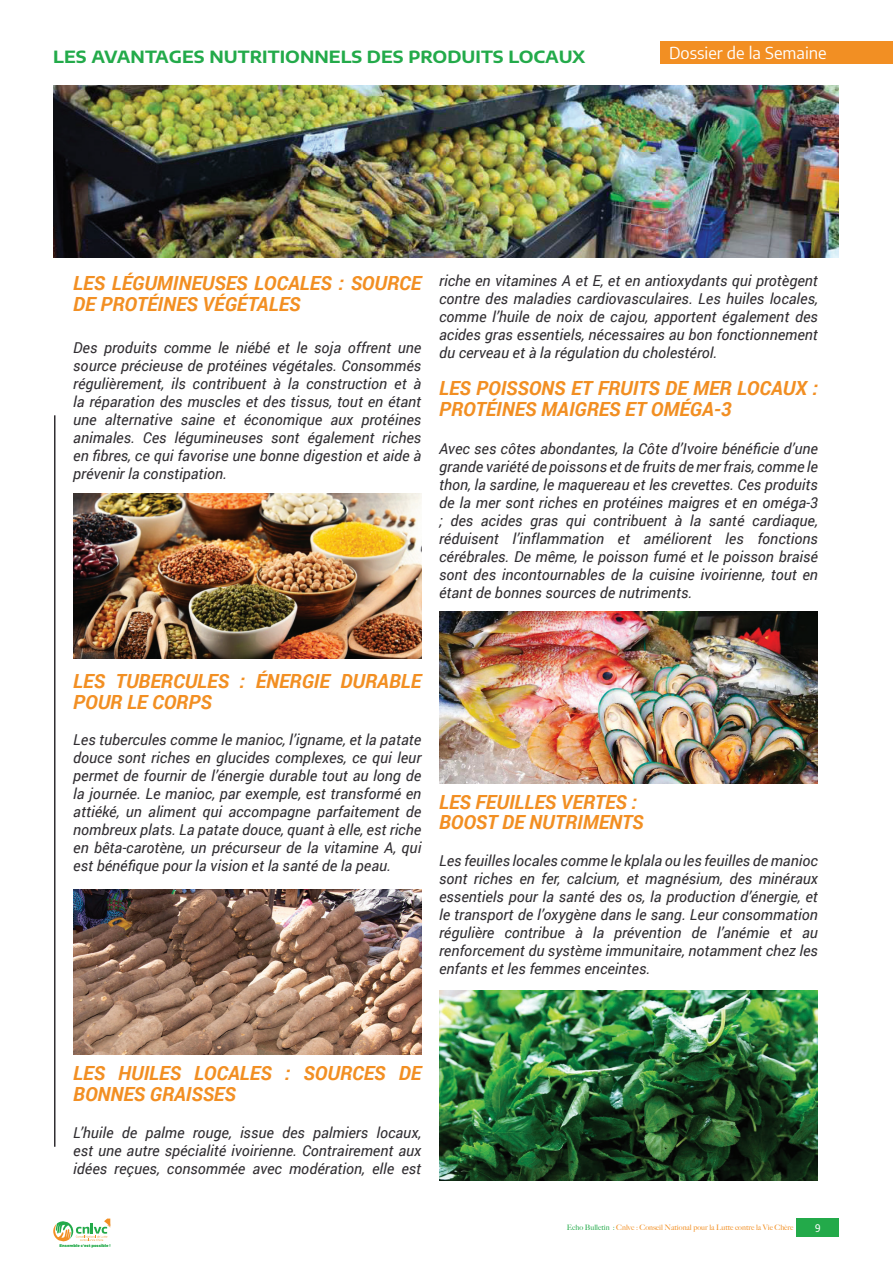
<style>
.page{position:relative;width:893px;height:1263px;background:#fff}
.page>*{position:absolute;margin:0;border:0;box-sizing:border-box;transform-origin:0 0}
.t1{font:italic 700 19.5px/21px "Roboto";color:#f28f23}
.t2{font:700 16.5px "Encode Sans Expanded";color:#23aa4a}
.t3{font:16.5px "Encode Sans";color:#fff}
.t4{font:italic 15px/18px "Roboto";color:#312e32;text-align:justify}
.t5{font:500 10.5px "Encode Sans Compressed";color:#fff}
.t6{font:500 7.5px "Big Caslon";color:#f28f23}
.t7{font:900 3.9px "Montserrat";color:#23aa4a}
.s1{color:#23aa4a}
</style>
<div class="page">
<div style="left:797px;top:1218px;width:42px;height:19px;background:#23aa4a"></div>
<svg style="left:53px;top:1218px;width:57px;height:24px"></svg>
<div style="left:660px;top:42px;width:233px;height:22px;background:#f28f23"></div>
<img style="left:53px;top:85px;width:785px;height:172px">
<hr style="left:54px;top:415px;width:2px;height:732px;background:#312e32">
<img style="left:73px;top:494px;width:348px;height:165px">
<img style="left:439px;top:611px;width:379px;height:173px">
<img style="left:439px;top:990px;width:379px;height:190px">
<img style="left:73px;top:889px;width:348px;height:166px">
<p class="t2" style="left:53px;top:44px;width:533px">LES AVANTAGES NUTRITIONNELS DES PRODUITS LOCAUX</p>
<p class="t3" style="left:669px;top:41px;width:159px">Dossier de la Semaine</p>
<h1 class="t1" style="left:73px;top:272px;width:350px">LES LÉGUMINEUSES LOCALES : SOURCE<br>DE PROTÉINES VÉGÉTALES</h1>
<p class="t4" style="left:73px;top:339px;width:350px">Des produits comme le niébé et le soja offrent une source précieuse de protéines végétales. Consommés régulièrement, ils contribuent à la construction et à la réparation des muscles et des tissus, tout en étant une alternative saine et économique aux protéines animales. Ces légumineuses sont également riches en fibres, ce qui favorise une bonne digestion et aide à prévenir la constipation.</p>
<p class="t4" style="left:439px;top:271px;width:380px">riche en vitamines A et E, et en antioxydants qui protègent contre des maladies cardiovasculaires. Les huiles locales, comme l’huile de noix de cajou, apportent également des acides gras essentiels, nécessaires au bon fonctionnement du cerveau et à la régulation du cholestérol.</p>
<h1 class="t1" style="left:439px;top:377px;width:380px">LES POISSONS ET FRUITS DE MER LOCAUX :<br>PROTÉINES MAIGRES ET OMÉGA-3</h1>
<p class="t4" style="left:439px;top:439px;width:380px">Avec ses côtes abondantes, la Côte d’Ivoire bénéficie d’une grande variété de poissons et de fruits de mer frais, comme le thon, la sardine, le maquereau et les crevettes. Ces produits de la mer sont riches en protéines maigres et en oméga-3 ; des acides gras qui contribuent à la santé cardiaque, réduisent l’inflammation et améliorent les fonctions cérébrales. De même, le poisson fumé et le poisson braisé sont des incontournables de la cuisine ivoirienne, tout en étant de bonnes sources de nutriments.</p>
<h1 class="t1" style="left:73px;top:670px;width:349px">LES TUBERCULES : ÉNERGIE DURABLE<br>POUR LE CORPS</h1>
<p class="t4" style="left:73px;top:730px;width:350px">Les tubercules comme le manioc, l’igname, et la patate douce sont riches en glucides complexes, ce qui leur permet de fournir de l’énergie durable tout au long de la journée. Le manioc, par exemple, est transformé en attiéké, un aliment qui accompagne parfaitement de nombreux plats. La patate douce, quant à elle, est riche en bêta-carotène, un précurseur de la vitamine A, qui est bénéfique pour la vision et la santé de la peau.</p>
<h1 class="t1" style="left:439px;top:792px;width:206px;line-height:19.5px">LES FEUILLES VERTES :<br>BOOST DE NUTRIMENTS</h1>
<p class="t4" style="left:439px;top:851px;width:380px">Les feuilles locales comme le kplala ou les feuilles de manioc sont riches en fer, calcium, et magnésium, des minéraux essentiels pour la santé des os, la production d’énergie, et le transport de l’oxygène dans le sang. Leur consommation régulière contribue à la prévention de l’anémie et au renforcement du système immunitaire, notamment chez les enfants et les femmes enceintes.</p>
<h1 class="t1" style="left:73px;top:1061px;width:350px">LES HUILES LOCALES : SOURCES DE<br>BONNES GRAISSES</h1>
<p class="t4" style="left:73px;top:1123px;width:350px">L’huile de palme rouge, issue des palmiers locaux, est une autre spécialité ivoirienne. Contrairement aux idées reçues, consommée avec modération, elle est</p>
<p class="t7" style="left:60px;top:1243px;width:53px">Ensemble c’est possible !</p>
<p class="t6" style="left:567px;top:1221px;width:228px"><span class="s1">Echo Bulletin :</span> Cnlvc : Conseil National pour la Lutte contre la Vie Chère</p>
<p class="t5" style="left:815px;top:1221px;width:7px">9</p>
</div>
